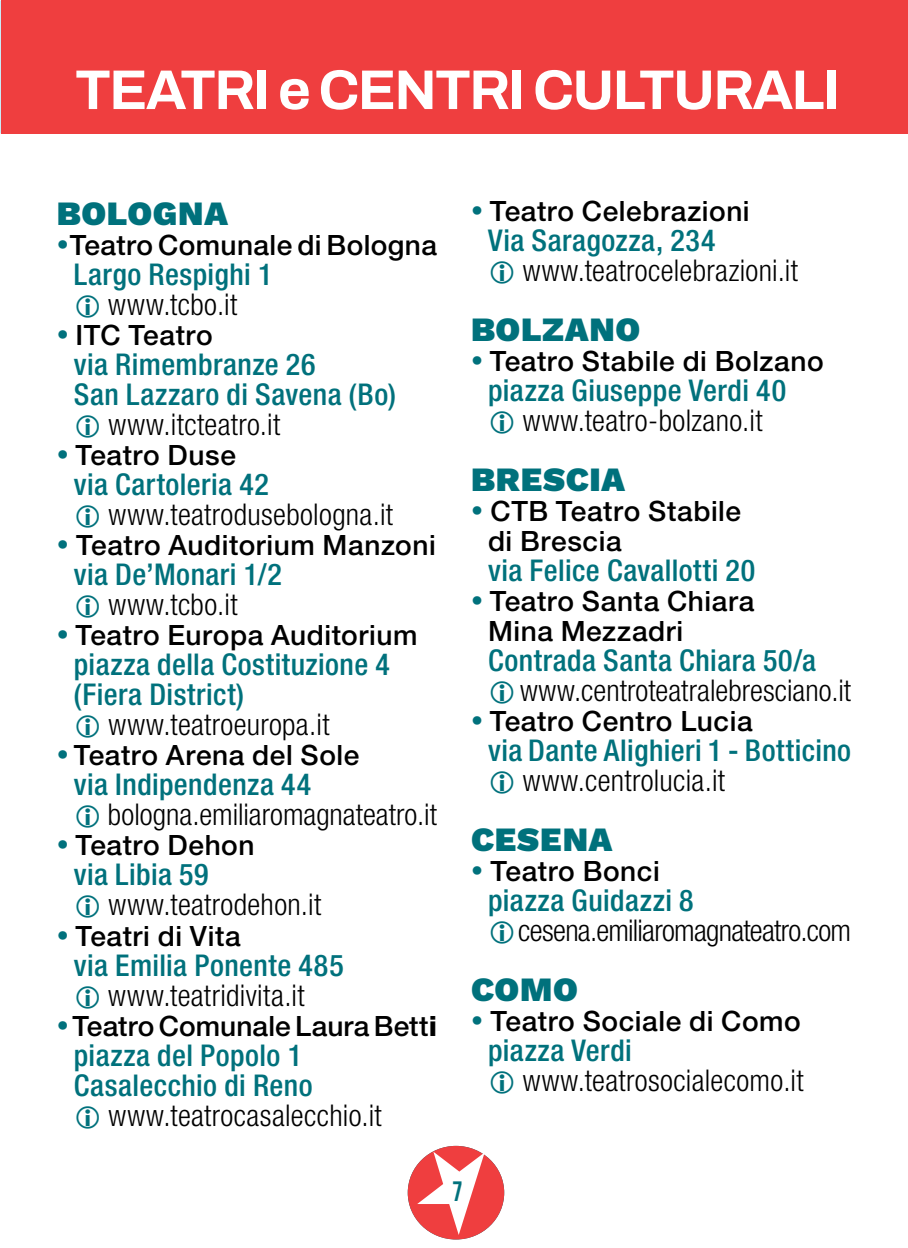
<style>
.page{position:relative;width:908px;height:1248px;background:#fff}
.page>*{position:absolute;margin:0;border:0;box-sizing:border-box;transform-origin:0 0}
.t1{font:700 56px "Archivo";letter-spacing:-.03em;color:#fff}
.t2{font:900 34px "Work Sans";letter-spacing:.02em;color:#00717c}
.t3{font:500 condensed 30px/30px "Helvetica Neue LT Std";letter-spacing:.015em;color:#00717c}
.t4{font:300 condensed 30px "Helvetica Neue LT Std";letter-spacing:.01em;color:#000}
.t5{font:300 condensed 30px "Helvetica Neue LT Std";letter-spacing:-.025em;color:#000}
.t6{font:500 28px/30px "Helvetica Neue LT Std";letter-spacing:.02em;color:#000}
.t7{font:28px "Garaje Monospace 07033503";color:#00717c}
.s1{font-weight:800;font-size:24px;color:#00717c}
.s2{font-weight:800}
</style>
<div class="page">
<div style="left:1px;top:0;width:906px;height:133px;background:#ef3e3f"></div>
<div style="left:407px;top:1145px;width:97px;height:94px;background:#ef3e3f;border-radius:50%"></div>
<svg style="left:417px;top:1151px;width:67px;height:83px"></svg>
<h1 class="t1" style="left:75px;top:48px;width:766px">TEATRI E CENTRI CULTURALI</h1>
<p class="t2" style="left:57px;top:188px;width:172px">BOLOGNA</p>
<p class="t6" style="left:57px;top:230px;width:381px"><span class="s1">•</span>Teatro Comunale di Bologna</p>
<p class="t3" style="left:74px;top:259px;width:200px">Largo Respighi 1</p>
<p class="t4" style="left:108px;top:287px;width:131px">www.tcbo.it</p>
<p class="t6" style="left:57px;top:320px;width:157px"><span class="s1">•</span> ITC Teatro</p>
<p class="t3" style="left:74px;top:349px;width:323px">via Rimembranze 26<br>San Lazzaro di Savena (Bo)</p>
<p class="t4" style="left:108px;top:407px;width:173px">www.itcteatro.it</p>
<p class="t6" style="left:57px;top:440px;width:181px"><span class="s1">•</span> Teatro Duse</p>
<p class="t3" style="left:74px;top:469px;width:196px">via Cartoleria 42</p>
<p class="t4" style="left:108px;top:497px;width:286px">www.teatrodusebologna.it</p>
<p class="t6" style="left:57px;top:530px;width:380px"><span class="s1">•</span> Teatro Auditorium Manzoni</p>
<p class="t3" style="left:74px;top:559px;width:209px">via De’Monari 1/2</p>
<p class="t4" style="left:108px;top:587px;width:131px">www.tcbo.it</p>
<p class="t6" style="left:57px;top:620px;width:362px"><span class="s1">•</span> Teatro Europa Auditorium</p>
<p class="t3" style="left:74px;top:649px;width:317px">piazza della Costituzione 4 (Fiera District)</p>
<p class="t4" style="left:108px;top:707px;width:222px">www.teatroeuropa.it</p>
<p class="t6" style="left:57px;top:740px;width:304px"><span class="s1">•</span> Teatro Arena del Sole</p>
<p class="t3" style="left:74px;top:769px;width:239px">via Indipendenza 44</p>
<p class="t4" style="left:108px;top:797px;width:330px">bologna.emiliaromagnateatro.it</p>
<p class="t6" style="left:57px;top:830px;width:199px"><span class="s1">•</span> Teatro Dehon</p>
<p class="t3" style="left:74px;top:859px;width:136px">via Libia 59</p>
<p class="t4" style="left:108px;top:887px;width:214px">www.teatrodehon.it</p>
<p class="t6" style="left:57px;top:920px;width:185px"><span class="s1">•</span> Teatri di Vita</p>
<p class="t3" style="left:74px;top:949px;width:271px">via Emilia Ponente 485</p>
<p class="t4" style="left:108px;top:977px;width:198px">www.teatridivita.it</p>
<p class="t6" style="left:57px;top:1010px;width:381px"><span class="s1">•</span> Teatro Comunale Laura Bett<span class="s2">i</span></p>
<p class="t3" style="left:74px;top:1039px;width:240px">piazza del Popolo 1<br>Casalecchio di Reno</p>
<p class="t4" style="left:108px;top:1097px;width:275px">www.teatrocasalecchio.it</p>
<p class="t6" style="left:471px;top:195px;width:280px"><span class="s1">•</span> Teatro Celebrazioni</p>
<p class="t3" style="left:488px;top:225px;width:229px">Via Saragozza, 234</p>
<p class="t4" style="left:522px;top:253px;width:277px">www.teatrocelebrazioni.it</p>
<p class="t2" style="left:471px;top:303px;width:120px">BOLZANO</p>
<p class="t6" style="left:471px;top:345px;width:354px"><span class="s1">•</span> Teatro Stabile di Bolzano</p>
<p class="t3" style="left:488px;top:375px;width:299px">piazza Giuseppe Verdi 40</p>
<p class="t4" style="left:522px;top:403px;width:241px">www.teatro-bolzano.it</p>
<p class="t2" style="left:471px;top:453px;width:155px">BRESCIA</p>
<p class="t6" style="left:488px;top:495px;width:254px;text-indent:-17px"><span class="s1">•</span> CTB Teatro Stabile di Brescia</p>
<p class="t3" style="left:488px;top:555px;width:268px">via Felice Cavallotti 20</p>
<p class="t6" style="left:488px;top:585px;width:268px;text-indent:-17px"><span class="s1">•</span> Teatro Santa Chiara<br>Mina Mezzadri</p>
<p class="t3" style="left:488px;top:645px;width:329px">Contrada Santa Chiara 50/a</p>
<p class="t4" style="left:519px;top:673px;width:332px">www.centroteatralebresciano.it</p>
<p class="t6" style="left:471px;top:705px;width:283px"><span class="s1">•</span> Teatro Centro Lucia</p>
<p class="t3" style="left:488px;top:735px;width:364px">via Dante Alighieri 1 - Botticino</p>
<p class="t4" style="left:522px;top:763px;width:204px">www.centrolucia.it</p>
<p class="t2" style="left:471px;top:813px;width:25px">CESENA</p>
<p class="t6" style="left:471px;top:855px;width:190px"><span class="s1">•</span> Teatro Bonci</p>
<p class="t3" style="left:488px;top:885px;width:207px">piazza Guidazzi 8</p>
<p class="t5" style="left:518px;top:913px;width:334px">cesena.emiliaromagnateatro.com</p>
<p class="t2" style="left:471px;top:963px;width:108px">COMO</p>
<p class="t6" style="left:471px;top:1005px;width:331px"><span class="s1">•</span> Teatro Sociale di Como</p>
<p class="t3" style="left:488px;top:1035px;width:145px">piazza Verdi</p>
<p class="t4" style="left:522px;top:1063px;width:282px">www.teatrosocialecomo.it</p>
<p class="t7" style="left:451px;top:1175px;width:13px">7</p>
</div>
